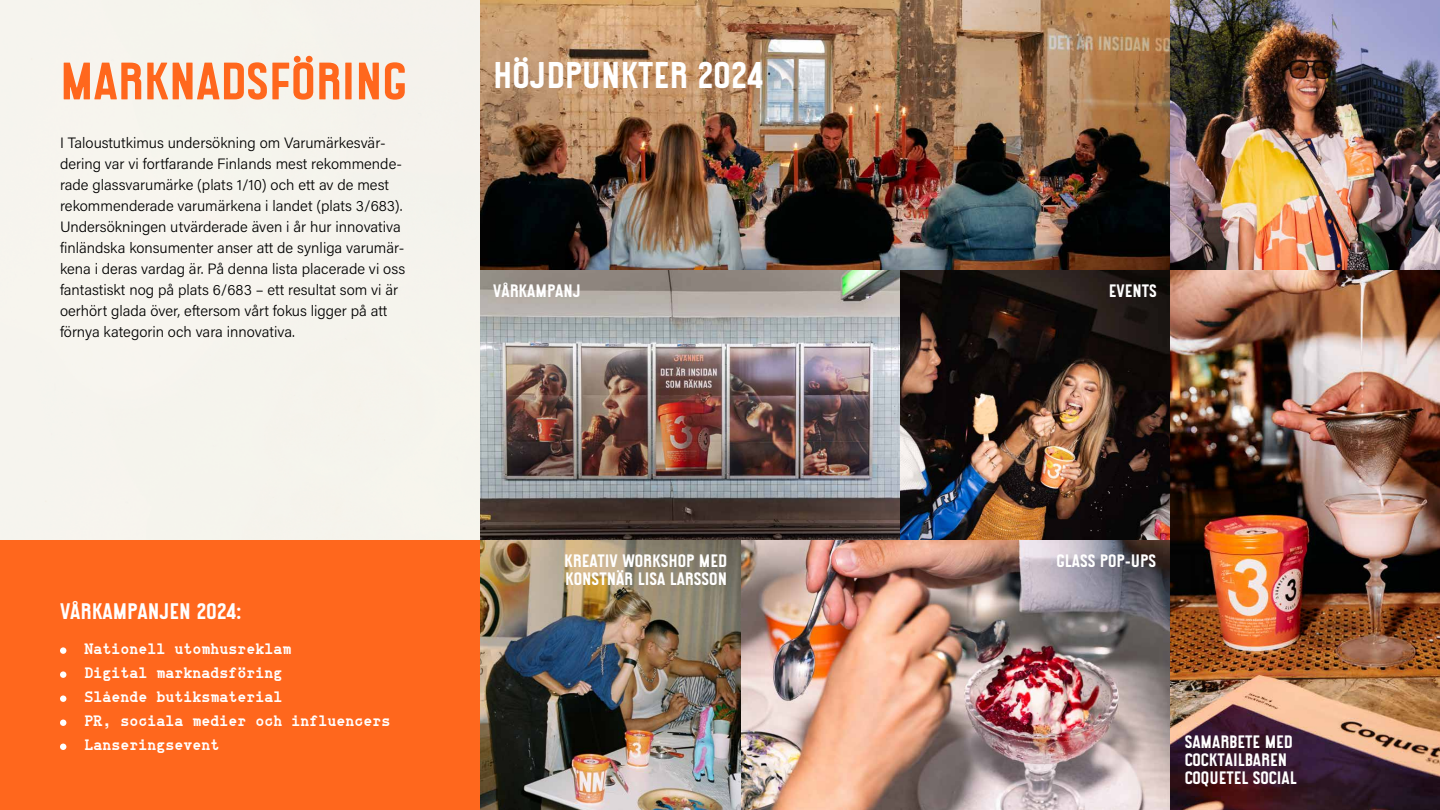
<style>
.page{position:relative;width:1440px;height:810px;background:#fff}
.page>*{position:absolute;margin:0;border:0;box-sizing:border-box;transform-origin:0 0}
.t1{font:52.5px "Maineri Bold Soft";color:#ff671d}
.t2{font:37.2px "Maineri Bold Soft";color:#fff}
.t3{font:22.5px "Maineri Bold Soft";color:#fff}
.t4{font:18px/18px "Maineri Bold Soft";color:#fff}
.t5{font:300 15px/21px "Acumin Pro";color:#000}
.t6{font:700 15px/24.1px "NB Typewriter Pro";color:#fff}
</style>
<div class="page">
<img style="left:740px;top:540px;width:430px;height:270px">
<img style="left:480px;top:0;width:960px;height:270px">
<img style="left:480px;top:270px;width:690px;height:270px">
<img style="left:480px;top:445px;width:260px;height:365px">
<img style="left:1170px;top:270px;width:270px;height:540px">
<div style="left:0;top:540px;width:480px;height:270px;background:#ff671d"></div>
<div style="left:60px;top:647px;width:6px;height:7px;background:#fff;border-radius:50%"></div>
<div style="left:60px;top:671px;width:6px;height:7px;background:#fff;border-radius:50%"></div>
<div style="left:60px;top:695px;width:6px;height:7px;background:#fff;border-radius:50%"></div>
<svg style="left:60px;top:720px;width:7px;height:30px"></svg>
<h1 class="t1" style="left:60px;top:54px;width:348px">MARKNADSFÖRING</h1>
<p class="t5" style="left:60px;top:131px;width:347px">I Taloustutkimus undersökning om Varumärkesvär&shy;dering var vi fortfarande Finlands mest rekommende&shy;rade glassvarumärke (plats 1/10) och ett av de mest rekommenderade varumärkena i landet (plats 3/683).<br>Undersökningen utvärderade även i år hur innovativa finländska konsumenter anser att de synliga varumär&shy;kena i deras vardag är. På denna lista placerade vi oss fantastiskt nog på plats 6/683 – ett resultat som vi är oerhört glada över, eftersom vårt fokus ligger på att förnya kategorin och vara innovativa.</p>
<h3 class="t3" style="left:60px;top:599px;width:183px">VÅRKAMPANJEN 2024:</h3>
<p class="t6" style="left:84px;top:637px;width:308px">Nationell utomhusreklam<br>Digital marknadsföring<br>Slående butiksmaterial<br>PR, sociala medier och influencers<br>Lanseringsevent</p>
<h2 class="t2" style="left:493px;top:56px;width:271px">HÖJDPUNKTER 2024</h2>
<p class="t4" style="left:493px;top:282px;width:89px">VÅRKAMPANJ</p>
<p class="t4" style="left:1109px;top:282px;width:49px">EVENTS</p>
<p class="t4" style="left:564px;top:552px;width:164px">KREATIV WORKSHOP MED</p>
<p class="t4" style="left:1057px;top:552px;width:101px">GLASS POP-UPS</p>
<p class="t4" style="left:565px;top:570px;width:163px">KONSTNÄR LISA LARSSON</p>
<p class="t4" style="left:1185px;top:733px;width:114px">SAMARBETE MED<br>COCKTAILBAREN<br>COQUETEL SOCIAL</p>
</div>
